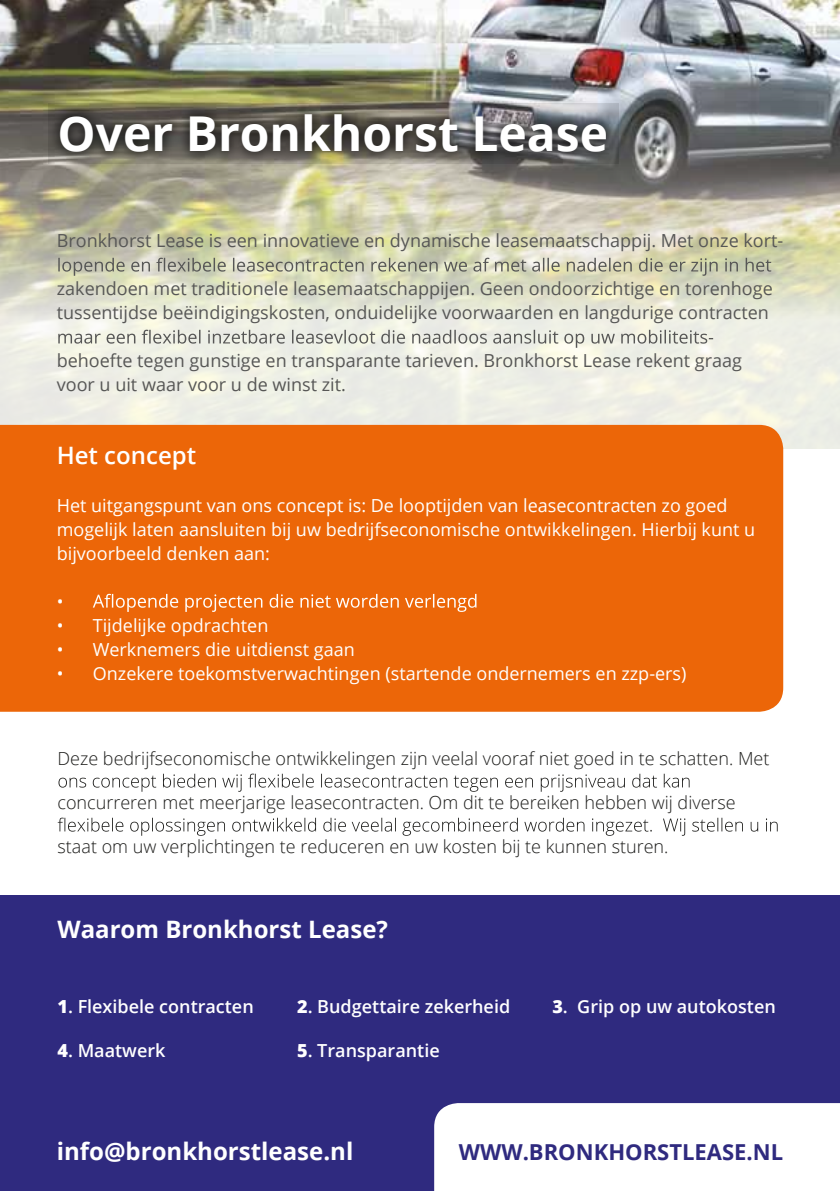
<style>
.page{position:relative;width:840px;height:1191px;background:#fff}
.page>*{position:absolute;margin:0;border:0;box-sizing:border-box;transform-origin:0 0}
.t1{font:700 48px "Open Sans";color:#fff}
.t2{font:700 24px "Open Sans";color:#fff}
.t3{font:600 24px "Open Sans";color:#fff}
.t4{font:700 22px "Open Sans";color:#2f2a7f}
.t5{font:18px/24px "Open Sans";color:#575756}
.t6{font:18px/24px "Open Sans";color:#fff}
.t7{font:300 18px "Open Sans";color:#1d1d1b}
.t8{font:600 18px "Open Sans";color:#fff}
.s1{font-weight:800}
</style>
<div class="page">
<img style="left:0;top:0;width:839px;height:448px">
<div style="left:0;top:895px;width:839px;height:296px;background:#2f2a7f"></div>
<svg style="left:48px;top:103px;width:570px;height:60px;background:#595751"></svg>
<svg style="left:58px;top:258px;width:712px;height:18px;background:#c0c1a9"></svg>
<svg style="left:58px;top:330px;width:654px;height:18px;background:#d3d4cc"></svg>
<div style="left:434px;top:1103px;width:405px;height:88px;background:#fff"></div>
<div style="left:0;top:425px;width:782px;height:286px;background:#ec6608"></div>
<svg style="left:93px;top:594px;width:383px;height:18px;background:#ef8236"></svg>
<svg style="left:58px;top:773px;width:631px;height:18px"></svg>
<svg style="left:58px;top:817px;width:719px;height:18px"></svg>
<h1 class="t1" style="left:57px;top:100px;width:552px">Over Bronkhorst Lease</h1>
<p class="t5" style="left:57px;top:228px;width:727px">Bronkhorst Lease is een innovatieve en dynamische leasemaatschappij. Met onze kort-</p>
<p class="t5" style="left:57px;top:276px;width:717px">zakendoen met traditionele leasemaatschappijen. Geen ondoorzichtige en torenhoge tussentijdse beëindigingskosten, onduidelijke voorwaarden en langdurige contracten</p>
<p class="t5" style="left:57px;top:348px;width:686px">behoefte tegen gunstige en transparante tarieven. Bronkhorst Lease rekent graag voor u uit waar voor u de winst zit.</p>
<h2 class="t3" style="left:57px;top:438px;width:141px">Het concept</h2>
<p class="t6" style="left:57px;top:492px;width:699px">Het uitgangspunt van ons concept is: De looptijden van leasecontracten zo goed mogelijk laten aansluiten bij uw bedrijfseconomische ontwikkelingen. Hierbij kunt u bijvoorbeeld denken aan:</p>
<p class="t6" style="left:57px;top:588px;width:8px">•</p>
<p class="t6" style="left:57px;top:612px;width:213px">• Tijdelijke opdrachten</p>
<p class="t6" style="left:57px;top:636px;width:299px">• Werknemers die uitdienst gaan</p>
<p class="t6" style="left:57px;top:660px;width:631px">• Onzekere toekomstverwachtingen (startende ondernemers en zzp-ers)</p>
<p class="t7" style="left:57px;top:746px;width:713px">Deze bedrijfseconomische ontwikkelingen zijn veelal vooraf niet goed in te schatten. Met</p>
<p class="t7" style="left:57px;top:790px;width:679px">concurreren met meerjarige leasecontracten. Om dit te bereiken hebben wij diverse</p>
<p class="t7" style="left:57px;top:834px;width:612px">staat om uw verplichtingen te reduceren en uw kosten bij te kunnen sturen.</p>
<h2 class="t2" style="left:57px;top:912px;width:332px">Waarom Bronkhorst Lease?</h2>
<p class="t8" style="left:57px;top:994px;width:198px"><span class="s1">1</span>. Flexibele contracten</p>
<p class="t8" style="left:297px;top:994px;width:214px"><span class="s1">2</span>. Budgettaire zekerheid</p>
<p class="t8" style="left:552px;top:994px;width:225px"><span class="s1">3</span>. Grip op uw autokosten</p>
<p class="t8" style="left:57px;top:1038px;width:109px"><span class="s1">4</span>. Maatwerk</p>
<p class="t8" style="left:297px;top:1038px;width:144px"><span class="s1">5</span>. Transparantie</p>
<h2 class="t2" style="left:57px;top:1134px;width:298px">info@bronkhorstlease.nl</h2>
<p class="t4" style="left:458px;top:1136px;width:326px">WWW.BRONKHORSTLEASE.NL</p>
</div>
